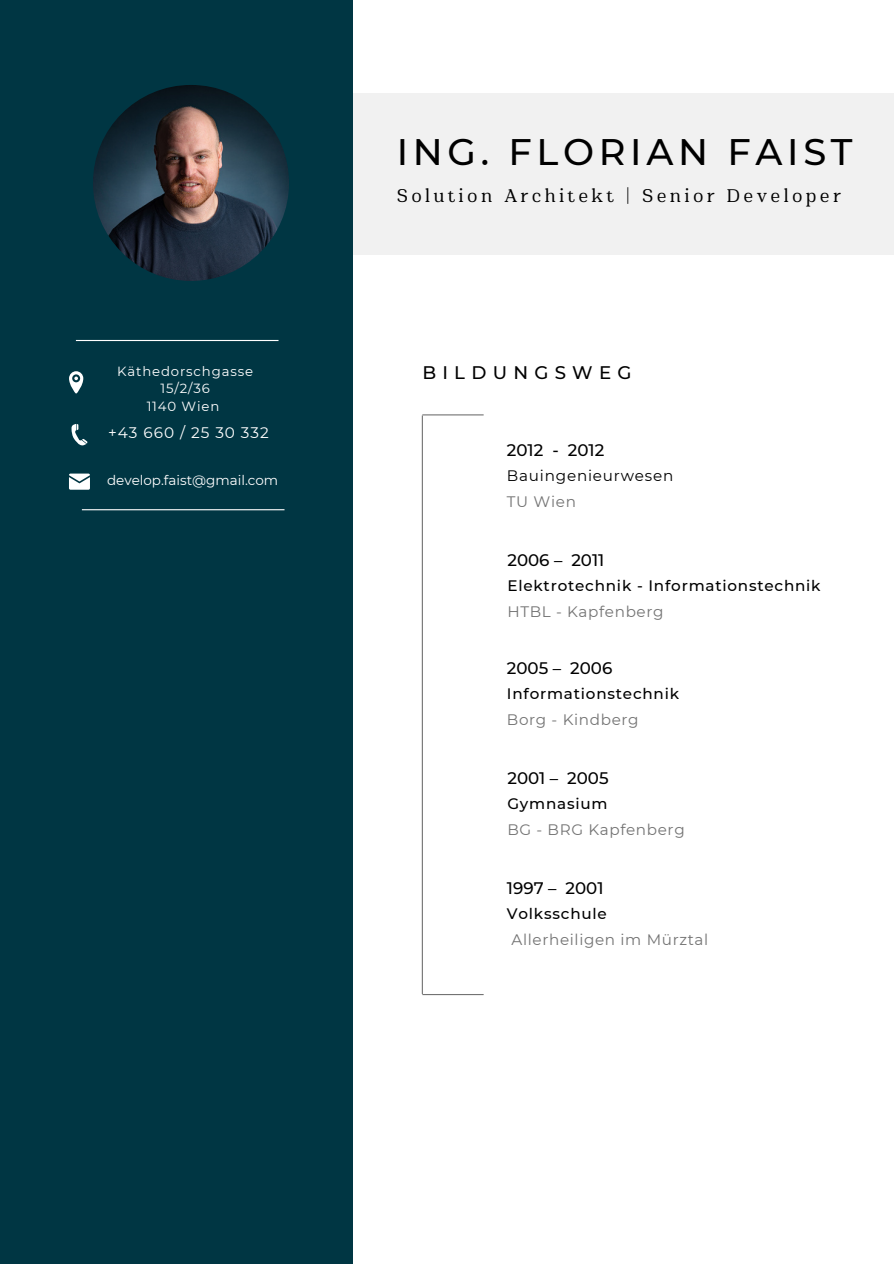
<style>
.page{position:relative;width:894px;height:1264px;background:#fff}
.page>*{position:absolute;margin:0;border:0;box-sizing:border-box;transform-origin:0 0}
.t1{font:500 36.9px "Montserrat";letter-spacing:.125em;color:#000}
.t2{font:20.25px "Montnapha";letter-spacing:.165em;color:#000}
.t3{font:500 18.15px "Montserrat";letter-spacing:.345em;color:#000}
.t4{font:500 16.65px "Montserrat";color:#000}
.t5{font:15.3px "Montserrat";letter-spacing:.065em;color:#fff}
.t6{font:500 15.15px "Montserrat";letter-spacing:.05em;color:#000}
.t7{font:15.15px "Montserrat";letter-spacing:.045em;color:#737373}
.t8{font:15.15px "Montserrat";letter-spacing:.05em;color:#000}
.t9{font:13.5px "Montserrat";color:#fff}
.t10{font:13.2px/17.7px "Montserrat";letter-spacing:.065em;color:#fff;text-align:center}
</style>
<div class="page">
<div style="left:353px;top:94px;width:540px;height:161px;background:#f1f1f1"></div>
<div style="left:0;top:0;width:353px;height:1263px;background:#003643"></div>
<img style="left:93px;top:85px;width:196px;height:196px;border-radius:50%">
<hr style="left:421px;top:415px;width:2px;height:579px;background:#737373">
<hr style="left:422px;top:994px;width:61px;height:1px;background:#737373">
<hr style="left:422px;top:414px;width:61px;height:1px;background:#737373">
<hr style="left:76px;top:340px;width:202px;height:1px;background:#fff">
<svg style="left:69px;top:371px;width:14px;height:22px"></svg>
<svg style="left:71px;top:424px;width:16px;height:22px"></svg>
<svg style="left:69px;top:473px;width:21px;height:16px"></svg>
<hr style="left:82px;top:509px;width:202px;height:1px;background:#fff">
<h6 class="t10" style="left:117px;top:362px;width:137px">Käthedorschgasse<br>15/2/36</h6>
<h4 class="t10" style="left:147px;top:397px;width:74px">1140 Wien</h4>
<h5 class="t5" style="left:108px;top:423px;width:162px">+43 660 / 25 30 332</h5>
<h6 class="t9" style="left:107px;top:472px;width:173px">develop.faist@gmail.com</h6>
<p class="t1" style="left:396px;top:129px;width:457px">ING. FLORIAN FAIST</p>
<p class="t2" style="left:396px;top:183px;width:445px">Solution Architekt | Senior Developer</p>
<p class="t3" style="left:422px;top:361px;width:211px">BILDUNGSWEG</p>
<p class="t4" style="left:507px;top:440px;width:99px">2012 - 2012</p>
<h6 class="t8" style="left:507px;top:466px;width:168px">Bauingenieurwesen</h6>
<p class="t7" style="left:507px;top:492px;width:70px">TU Wien</p>
<p class="t4" style="left:507px;top:550px;width:98px">2006 – 2011</p>
<h1 class="t6" style="left:507px;top:577px;width:314px">Elektrotechnik - Informationstechnik</h1>
<h2 class="t7" style="left:507px;top:602px;width:158px">HTBL - Kapfenberg</h2>
<h3 class="t4" style="left:507px;top:658px;width:107px">2005 – 2006</h3>
<h4 class="t6" style="left:507px;top:684px;width:174px">Informationstechnik</h4>
<h6 class="t7" style="left:507px;top:710px;width:133px">Borg - Kindberg</h6>
<h6 class="t4" style="left:507px;top:768px;width:103px">2001 – 2005</h6>
<h4 class="t6" style="left:507px;top:794px;width:102px">Gymnasium</h4>
<h5 class="t7" style="left:507px;top:820px;width:179px">BG - BRG Kapfenberg</h5>
<h6 class="t4" style="left:507px;top:877px;width:98px">1997 – 2001</h6>
<h4 class="t6" style="left:507px;top:904px;width:101px">Volksschule</h4>
<h5 class="t7" style="left:511px;top:929px;width:198px">Allerheiligen im Mürztal</h5>
</div>
